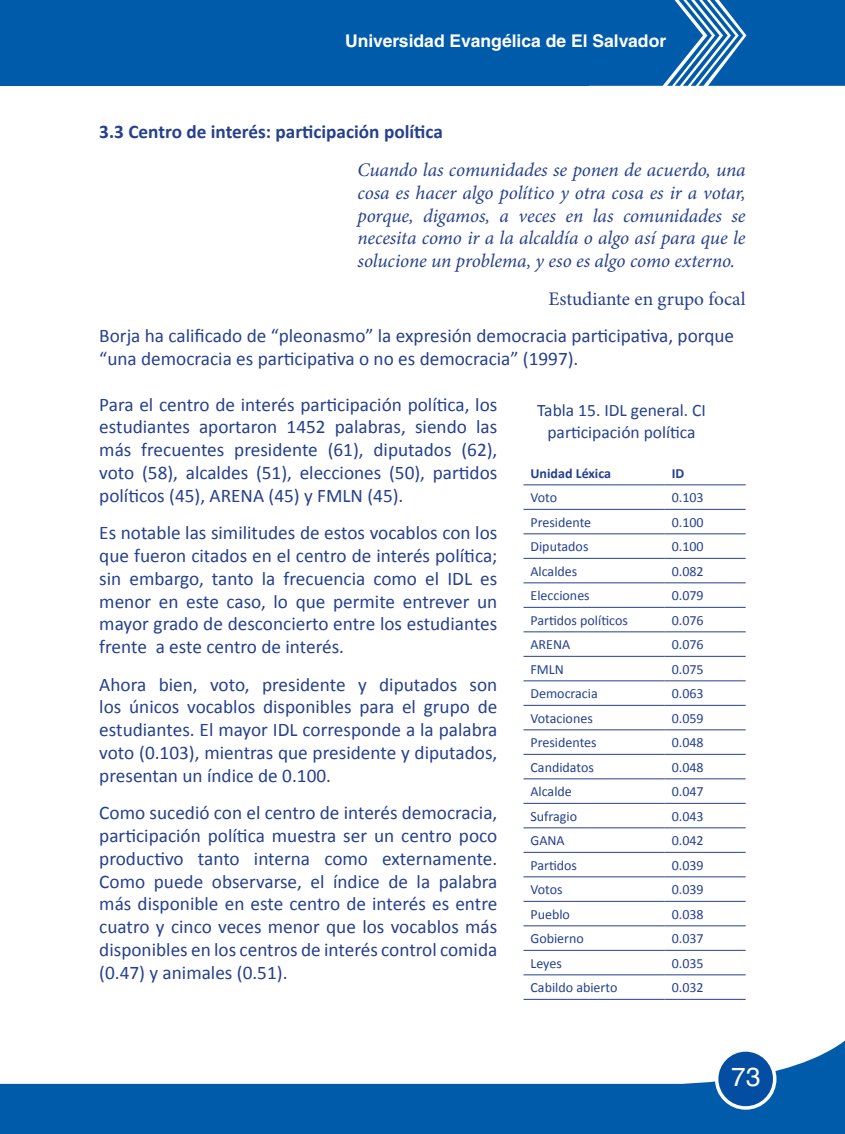
<style>
.page{position:relative;width:845px;height:1134px;background:#fff}
.page>*{position:absolute;margin:0;border:0;box-sizing:border-box;transform-origin:0 0}
.t1{font:26.25px "Helvetica LT Std";color:#fff}
.t2{font:19.25px/22.8px "Calibri";color:#25408f;text-align:justify}
.t3{font:italic 19.25px/22.8px "Minion Pro";letter-spacing:-.005em;color:#25408f;text-align:justify}
.t4{font:700 19.25px "Calibri";color:#25408f}
.t5{font:19.25px "Minion Pro";color:#25408f}
.t6{font:17.5px/22.8px "Calibri";color:#25408f;text-align:center}
.t7{font:700 17.5px "Helvetica LT Std";color:#fff}
.t8{font:14px "Calibri";color:#25408f}
.t9{font:700 14px "Calibri";color:#25408f}
</style>
<div class="page">
<svg style="left:0;top:1041px;width:844px;height:93px"></svg>
<div style="left:716px;top:1050px;width:58px;height:58px;background:#034ea2;border-radius:50%"></div>
<div style="left:714px;top:1048px;width:62px;height:62px;border:4px solid #fff;border-radius:50%"></div>
<div style="left:0;top:0;width:588px;height:86px;background:#005baa"></div>
<svg style="left:588px;top:0;width:256px;height:86px;background:#1568b1"></svg>
<hr style="left:523px;top:484px;width:141px;height:1px;background:#25408f">
<hr style="left:664px;top:484px;width:81px;height:1px;background:#25408f">
<hr style="left:523px;top:558px;width:141px;height:1px;background:#25408f">
<hr style="left:664px;top:558px;width:81px;height:1px;background:#25408f">
<hr style="left:523px;top:582px;width:141px;height:1px;background:#25408f">
<hr style="left:664px;top:582px;width:81px;height:1px;background:#25408f">
<hr style="left:523px;top:607px;width:141px;height:1px;background:#25408f">
<hr style="left:664px;top:607px;width:81px;height:1px;background:#25408f">
<hr style="left:523px;top:631px;width:141px;height:1px;background:#25408f">
<hr style="left:664px;top:631px;width:81px;height:1px;background:#25408f">
<hr style="left:523px;top:656px;width:141px;height:1px;background:#25408f">
<hr style="left:664px;top:656px;width:81px;height:1px;background:#25408f">
<hr style="left:523px;top:680px;width:141px;height:1px;background:#25408f">
<hr style="left:664px;top:680px;width:81px;height:1px;background:#25408f">
<hr style="left:523px;top:705px;width:141px;height:1px;background:#25408f">
<hr style="left:664px;top:705px;width:81px;height:1px;background:#25408f">
<hr style="left:523px;top:729px;width:141px;height:1px;background:#25408f">
<hr style="left:664px;top:729px;width:81px;height:1px;background:#25408f">
<hr style="left:523px;top:754px;width:141px;height:1px;background:#25408f">
<hr style="left:664px;top:754px;width:81px;height:1px;background:#25408f">
<hr style="left:523px;top:778px;width:141px;height:1px;background:#25408f">
<hr style="left:664px;top:778px;width:81px;height:1px;background:#25408f">
<hr style="left:523px;top:803px;width:141px;height:1px;background:#25408f">
<hr style="left:664px;top:803px;width:81px;height:1px;background:#25408f">
<hr style="left:523px;top:827px;width:141px;height:1px;background:#25408f">
<hr style="left:664px;top:827px;width:81px;height:1px;background:#25408f">
<hr style="left:523px;top:852px;width:141px;height:1px;background:#25408f">
<hr style="left:664px;top:852px;width:81px;height:1px;background:#25408f">
<hr style="left:523px;top:876px;width:141px;height:1px;background:#25408f">
<hr style="left:664px;top:876px;width:81px;height:1px;background:#25408f">
<hr style="left:523px;top:901px;width:141px;height:1px;background:#25408f">
<hr style="left:664px;top:901px;width:81px;height:1px;background:#25408f">
<hr style="left:523px;top:925px;width:141px;height:1px;background:#25408f">
<hr style="left:664px;top:925px;width:81px;height:1px;background:#25408f">
<hr style="left:523px;top:950px;width:141px;height:1px;background:#25408f">
<hr style="left:664px;top:950px;width:81px;height:1px;background:#25408f">
<hr style="left:523px;top:974px;width:141px;height:1px;background:#25408f">
<hr style="left:664px;top:974px;width:81px;height:1px;background:#25408f">
<hr style="left:523px;top:999px;width:141px;height:1px;background:#25408f">
<hr style="left:664px;top:999px;width:81px;height:1px;background:#25408f">
<hr style="left:523px;top:509px;width:141px;height:1px;background:#25408f">
<hr style="left:664px;top:509px;width:81px;height:1px;background:#25408f">
<hr style="left:523px;top:533px;width:141px;height:1px;background:#25408f">
<hr style="left:664px;top:533px;width:81px;height:1px;background:#25408f">
<p class="t7" style="left:345px;top:30px;width:322px">Universidad Evangélica de El Salvador</p>
<p class="t4" style="left:99px;top:120px;width:345px">3.3 Centro de interés: participación política</p>
<p class="t3" style="left:357px;top:159px;width:389px">Cuando las comunidades se ponen de acuerdo, una cosa es hacer algo político y otra cosa es ir a votar, porque, digamos, a veces en las comunidades se necesita como ir a la alcaldía o algo así para que le solucione un problema, y eso es algo como externo.</p>
<p class="t5" style="left:548px;top:286px;width:199px">Estudiante en grupo focal</p>
<p class="t2" style="left:99px;top:325px;width:636px">Borja ha calificado de “pleonasmo” la expresión democracia participativa, porque “una democracia es participativa o no es democracia” (1997).</p>
<p class="t6" style="left:537px;top:399px;width:170px">Tabla 15. IDL general. CI participación política</p>
<p class="t9" style="left:530px;top:464px;width:82px">Unidad Léxica</p>
<p class="t9" style="left:671px;top:464px;width:14px">ID</p>
<p class="t8" style="left:530px;top:489px;width:28px">Voto</p>
<p class="t8" style="left:671px;top:489px;width:33px">0.103</p>
<p class="t8" style="left:530px;top:513px;width:62px">Presidente</p>
<p class="t8" style="left:671px;top:513px;width:33px">0.100</p>
<p class="t8" style="left:530px;top:538px;width:59px">Diputados</p>
<p class="t8" style="left:671px;top:538px;width:33px">0.100</p>
<p class="t8" style="left:530px;top:562px;width:48px">Alcaldes</p>
<p class="t8" style="left:671px;top:562px;width:33px">0.082</p>
<p class="t8" style="left:530px;top:587px;width:61px">Elecciones</p>
<p class="t8" style="left:671px;top:587px;width:33px">0.079</p>
<p class="t8" style="left:530px;top:611px;width:99px">Partidos políticos</p>
<p class="t8" style="left:671px;top:611px;width:33px">0.076</p>
<p class="t8" style="left:530px;top:636px;width:41px">ARENA</p>
<p class="t8" style="left:671px;top:636px;width:33px">0.076</p>
<p class="t8" style="left:530px;top:660px;width:35px">FMLN</p>
<p class="t8" style="left:671px;top:660px;width:33px">0.075</p>
<p class="t8" style="left:530px;top:685px;width:69px">Democracia</p>
<p class="t8" style="left:671px;top:685px;width:33px">0.063</p>
<p class="t8" style="left:530px;top:709px;width:64px">Votaciones</p>
<p class="t8" style="left:671px;top:709px;width:33px">0.059</p>
<p class="t8" style="left:530px;top:734px;width:68px">Presidentes</p>
<p class="t8" style="left:671px;top:734px;width:33px">0.048</p>
<p class="t8" style="left:530px;top:758px;width:65px">Candidatos</p>
<p class="t8" style="left:671px;top:758px;width:33px">0.048</p>
<p class="t8" style="left:530px;top:783px;width:43px">Alcalde</p>
<p class="t8" style="left:671px;top:783px;width:33px">0.047</p>
<p class="t8" style="left:530px;top:807px;width:48px">Sufragio</p>
<p class="t8" style="left:671px;top:807px;width:33px">0.043</p>
<p class="t8" style="left:530px;top:832px;width:36px">GANA</p>
<p class="t8" style="left:671px;top:832px;width:33px">0.042</p>
<p class="t8" style="left:530px;top:856px;width:48px">Partidos</p>
<p class="t8" style="left:671px;top:856px;width:33px">0.039</p>
<p class="t8" style="left:530px;top:881px;width:34px">Votos</p>
<p class="t8" style="left:671px;top:881px;width:33px">0.039</p>
<p class="t8" style="left:530px;top:905px;width:41px">Pueblo</p>
<p class="t8" style="left:671px;top:905px;width:33px">0.038</p>
<p class="t8" style="left:530px;top:930px;width:55px">Gobierno</p>
<p class="t8" style="left:671px;top:930px;width:33px">0.037</p>
<p class="t8" style="left:530px;top:954px;width:33px">Leyes</p>
<p class="t8" style="left:671px;top:954px;width:33px">0.035</p>
<p class="t8" style="left:530px;top:979px;width:88px">Cabildo abierto</p>
<p class="t8" style="left:671px;top:979px;width:33px">0.032</p>
<p class="t2" style="left:99px;top:393px;width:399px">Para el centro de interés participación política, los estudiantes aportaron 1452 palabras, siendo las más frecuentes presidente (61), diputados (62), voto (58), alcaldes (51), elecciones (50), partidos políticos (45), ARENA (45) y FMLN (45).</p>
<p class="t2" style="left:99px;top:522px;width:399px">Es notable las similitudes de estos vocablos con los que fueron citados en el centro de interés política; sin embargo, tanto la frecuencia como el IDL es menor en este caso, lo que permite entrever un mayor grado de desconcierto entre los estudiantes frente a este centro de interés.</p>
<p class="t2" style="left:99px;top:673px;width:399px">Ahora bien, voto, presidente y diputados son los únicos vocablos disponibles para el grupo de estudiantes. El mayor IDL corresponde a la palabra voto (0.103), mientras que presidente y diputados, presentan un índice de 0.100.</p>
<p class="t2" style="left:99px;top:802px;width:399px">Como sucedió con el centro de interés democracia, participación política muestra ser un centro poco productivo tanto interna como externamente.<br>Como puede observarse, el índice de la palabra más disponible en este centro de interés es entre cuatro y cinco veces menor que los vocablos más disponibles en los centros de interés control comida (0.47) y animales (0.51).</p>
<h1 class="t1" style="left:730px;top:1061px;width:31px">73</h1>
</div>
